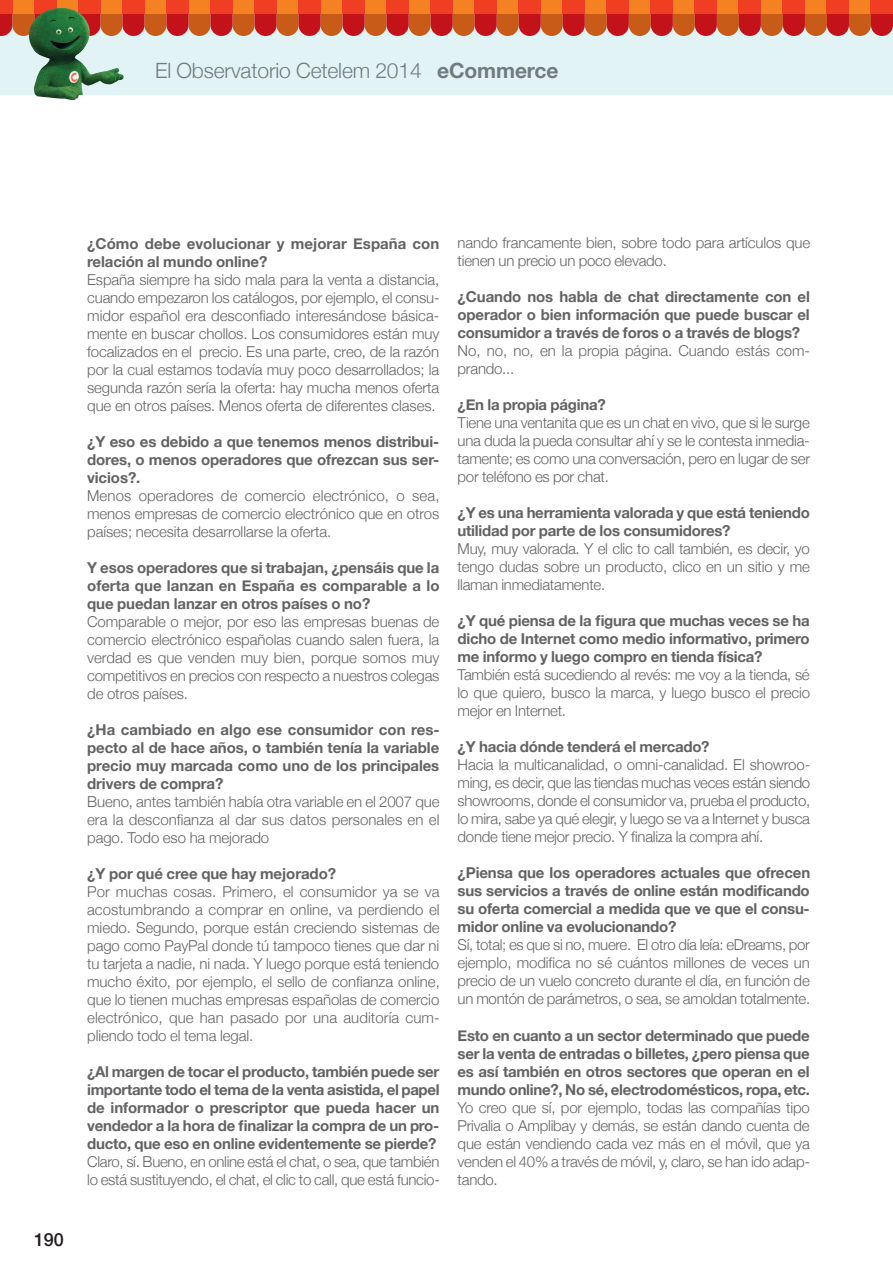
<style>
.page{position:relative;width:893px;height:1263px;background:#fff}
.page>*{position:absolute;margin:0;border:0;box-sizing:border-box;transform-origin:0 0}
.t1{font:300 21px "Helvetica Neue";letter-spacing:-.005em;color:#727c7f}
.t2{font:500 18px "Helvetica Neue";color:#231f20}
.t3{font:300 15px/18px "Helvetica Neue";letter-spacing:-.01em;color:#636366;text-align:justify}
.t4{font:700 15px/18px "Helvetica Neue";letter-spacing:-.015em;color:#636366;text-align:justify}
.t5{font:700 15px/18px "Helvetica Neue";letter-spacing:.005em;color:#636366}
.s1{font-weight:700}
</style>
<div class="page">
<div style="left:0;top:36px;width:893px;height:59px;background:#e2f3f5"></div>
<div style="left:321px;top:0;width:22px;height:14px;background:#f58220"></div>
<div style="left:144px;top:0;width:23px;height:14px;background:#f58220"></div>
<div style="left:497px;top:0;width:22px;height:14px;background:#f58220"></div>
<div style="left:717px;top:0;width:22px;height:14px;background:#f58220"></div>
<div style="left:56px;top:0;width:22px;height:14px;background:#f58220"></div>
<div style="left:409px;top:0;width:22px;height:14px;background:#f58220"></div>
<div style="left:233px;top:0;width:22px;height:14px;background:#f58220"></div>
<div style="left:585px;top:0;width:22px;height:14px;background:#f58220"></div>
<div style="left:805px;top:0;width:22px;height:14px;background:#f58220"></div>
<div style="left:12px;top:0;width:22px;height:14px;background:#f58220"></div>
<div style="left:365px;top:0;width:22px;height:14px;background:#f58220"></div>
<div style="left:189px;top:0;width:22px;height:14px;background:#f58220"></div>
<div style="left:541px;top:0;width:22px;height:14px;background:#f58220"></div>
<div style="left:761px;top:0;width:22px;height:14px;background:#f58220"></div>
<div style="left:100px;top:0;width:22px;height:14px;background:#f58220"></div>
<div style="left:453px;top:0;width:22px;height:14px;background:#f58220"></div>
<div style="left:673px;top:0;width:22px;height:14px;background:#f58220"></div>
<div style="left:277px;top:0;width:22px;height:14px;background:#f58220"></div>
<div style="left:629px;top:0;width:22px;height:14px;background:#f58220"></div>
<div style="left:849px;top:0;width:22px;height:14px;background:#f58220"></div>
<div style="left:0;top:0;width:12px;height:14px;background:#ef3e22"></div>
<div style="left:343px;top:0;width:22px;height:14px;background:#ef3e22"></div>
<div style="left:166px;top:0;width:23px;height:14px;background:#ef3e22"></div>
<div style="left:519px;top:0;width:22px;height:14px;background:#ef3e22"></div>
<div style="left:739px;top:0;width:22px;height:14px;background:#ef3e22"></div>
<div style="left:78px;top:0;width:22px;height:14px;background:#ef3e22"></div>
<div style="left:431px;top:0;width:22px;height:14px;background:#ef3e22"></div>
<div style="left:255px;top:0;width:22px;height:14px;background:#ef3e22"></div>
<div style="left:607px;top:0;width:22px;height:14px;background:#ef3e22"></div>
<div style="left:827px;top:0;width:22px;height:14px;background:#ef3e22"></div>
<div style="left:34px;top:0;width:22px;height:14px;background:#ef3e22"></div>
<div style="left:387px;top:0;width:22px;height:14px;background:#ef3e22"></div>
<div style="left:211px;top:0;width:22px;height:14px;background:#ef3e22"></div>
<div style="left:563px;top:0;width:22px;height:14px;background:#ef3e22"></div>
<div style="left:783px;top:0;width:22px;height:14px;background:#ef3e22"></div>
<div style="left:122px;top:0;width:23px;height:14px;background:#ef3e22"></div>
<div style="left:475px;top:0;width:22px;height:14px;background:#ef3e22"></div>
<div style="left:695px;top:0;width:22px;height:14px;background:#ef3e22"></div>
<div style="left:299px;top:0;width:22px;height:14px;background:#ef3e22"></div>
<div style="left:651px;top:0;width:22px;height:14px;background:#ef3e22"></div>
<svg style="left:0;top:14px;width:893px;height:22px;background:#c84a31"></svg>
<div style="left:871px;top:0;width:22px;height:14px;background:#ef3e22"></div>
<img style="left:27px;top:8px;width:98px;height:92px">
<div style="left:157px;top:63px;width:275px;height:15px;background:#e2f3f5"></div>
<div style="left:438px;top:63px;width:120px;height:15px;background:#e2f3f5"></div>
<h1 class="t1" style="left:155px;top:53px;width:405px">El Observatorio Cetelem 2014 <span class="s1">eCommerce</span></h1>
<p class="t2" style="left:34px;top:1225px;width:31px">190</p>
<p class="t5" style="left:87px;top:235px;width:354px">¿Cómo debe evolucionar y mejorar España con relación al mundo online?</p>
<p class="t3" style="left:87px;top:269px;width:354px">España siempre ha sido mala para la venta a distancia, cuando empezaron los catálogos, por ejemplo, el consu&shy;midor español era desconfiado interesándose básica&shy;mente en buscar chollos. Los consumidores están muy focalizados en el precio. Es una parte, creo, de la razón por la cual estamos todavía muy poco desarrollados; la segunda razón sería la oferta: hay mucha menos oferta que en otros países. Menos oferta de diferentes clases.</p>
<p class="t4" style="left:87px;top:433px;width:354px">¿Y eso es debido a que tenemos menos distribui&shy;dores, o menos operadores que ofrezcan sus ser&shy;vicios?.</p>
<p class="t3" style="left:87px;top:485px;width:354px">Menos operadores de comercio electrónico, o sea, menos empresas de comercio electrónico que en otros países; necesita desarrollarse la oferta.</p>
<p class="t4" style="left:87px;top:559px;width:354px">Y esos operadores que si trabajan, ¿pensáis que la oferta que lanzan en España es comparable a lo que puedan lanzar en otros países o no?</p>
<p class="t3" style="left:87px;top:611px;width:354px">Comparable o mejor, por eso las empresas buenas de comercio electrónico españolas cuando salen fuera, la verdad es que venden muy bien, porque somos muy competitivos en precios con respecto a nuestros colegas de otros países.</p>
<p class="t4" style="left:87px;top:721px;width:354px">¿Ha cambiado en algo ese consumidor con res&shy;pecto al de hace años, o también tenía la variable precio muy marcada como uno de los principales drivers de compra?</p>
<p class="t3" style="left:87px;top:791px;width:354px">Bueno, antes también había otra variable en el 2007 que era la desconfianza al dar sus datos personales en el pago. Todo eso ha mejorado</p>
<p class="t4" style="left:87px;top:865px;width:250px">¿Y por qué cree que hay mejorado?</p>
<p class="t3" style="left:87px;top:881px;width:354px">Por muchas cosas. Primero, el consumidor ya se va acostumbrando a comprar en online, va perdiendo el miedo. Segundo, porque están creciendo sistemas de pago como PayPal donde tú tampoco tienes que dar ni tu tarjeta a nadie, ni nada. Y luego porque está teniendo mucho éxito, por ejemplo, el sello de confianza online, que lo tienen muchas empresas españolas de comercio electrónico, que han pasado por una auditoría cum&shy;pliendo todo el tema legal.</p>
<p class="t4" style="left:87px;top:1063px;width:354px">¿Al margen de tocar el producto, también puede ser importante todo el tema de la venta asistida, el papel de informador o prescriptor que pueda hacer un vendedor a la hora de finalizar la compra de un pro&shy;ducto, que eso en online evidentemente se pierde?</p>
<p class="t3" style="left:87px;top:1151px;width:354px">Claro, sí. Bueno, en online está el chat, o sea, que también lo está sustituyendo, el chat, el clic to call, que está funcio-</p>
<p class="t3" style="left:458px;top:233px;width:354px">nando francamente bien, sobre todo para artículos que tienen un precio un poco elevado.</p>
<p class="t4" style="left:458px;top:288px;width:354px">¿Cuando nos habla de chat directamente con el operador o bien información que puede buscar el consumidor a través de foros o a través de blogs?</p>
<p class="t3" style="left:458px;top:341px;width:354px">No, no, no, en la propia página. Cuando estás com&shy;prando...</p>
<p class="t4" style="left:458px;top:396px;width:150px">¿En la propia página?</p>
<p class="t3" style="left:458px;top:413px;width:354px">Tiene una ventanita que es un chat en vivo, que si le surge una duda la pueda consultar ahí y se le contesta inmedia&shy;tamente; es como una conversación, pero en lugar de ser por teléfono es por chat.</p>
<p class="t4" style="left:458px;top:504px;width:354px">¿Y es una herramienta valorada y que está teniendo utilidad por parte de los consumidores?</p>
<p class="t3" style="left:458px;top:539px;width:354px">Muy, muy valorada. Y el clic to call también, es decir, yo tengo dudas sobre un producto, clico en un sitio y me llaman inmediatamente.</p>
<p class="t4" style="left:458px;top:612px;width:354px">¿Y qué piensa de la figura que muchas veces se ha dicho de Internet como medio informativo, primero me informo y luego compro en tienda física?</p>
<p class="t3" style="left:458px;top:665px;width:354px">También está sucediendo al revés: me voy a la tienda, sé lo que quiero, busco la marca, y luego busco el precio mejor en Internet.</p>
<p class="t4" style="left:458px;top:738px;width:253px">¿Y hacia dónde tenderá el mercado?</p>
<p class="t3" style="left:458px;top:755px;width:354px">Hacia la multicanalidad, o omni-canalidad. El showroo&shy;ming, es decir, que las tiendas muchas veces están siendo showrooms, donde el consumidor va, prueba el producto, lo mira, sabe ya qué elegir, y luego se va a Internet y busca donde tiene mejor precio. Y finaliza la compra ahí.</p>
<p class="t4" style="left:458px;top:864px;width:354px">¿Piensa que los operadores actuales que ofrecen sus servicios a través de online están modificando su oferta comercial a medida que ve que el consu&shy;midor online va evolucionando?</p>
<p class="t3" style="left:458px;top:935px;width:354px">Sí, total; es que si no, muere. El otro día leía: eDreams, por ejemplo, modifica no sé cuántos millones de veces un precio de un vuelo concreto durante el día, en función de un montón de parámetros, o sea, se amoldan totalmente.</p>
<p class="t4" style="left:458px;top:1026px;width:354px">Esto en cuanto a un sector determinado que puede ser la venta de entradas o billetes, ¿pero piensa que es así también en otros sectores que operan en el mundo online?, No sé, electrodomésticos, ropa, etc.</p>
<p class="t3" style="left:458px;top:1097px;width:354px">Yo creo que sí, por ejemplo, todas las compañías tipo Privalia o Amplibay y demás, se están dando cuenta de que están vendiendo cada vez más en el móvil, que ya venden el 40% a través de móvil, y, claro, se han ido adap&shy;tando.</p>
</div>
